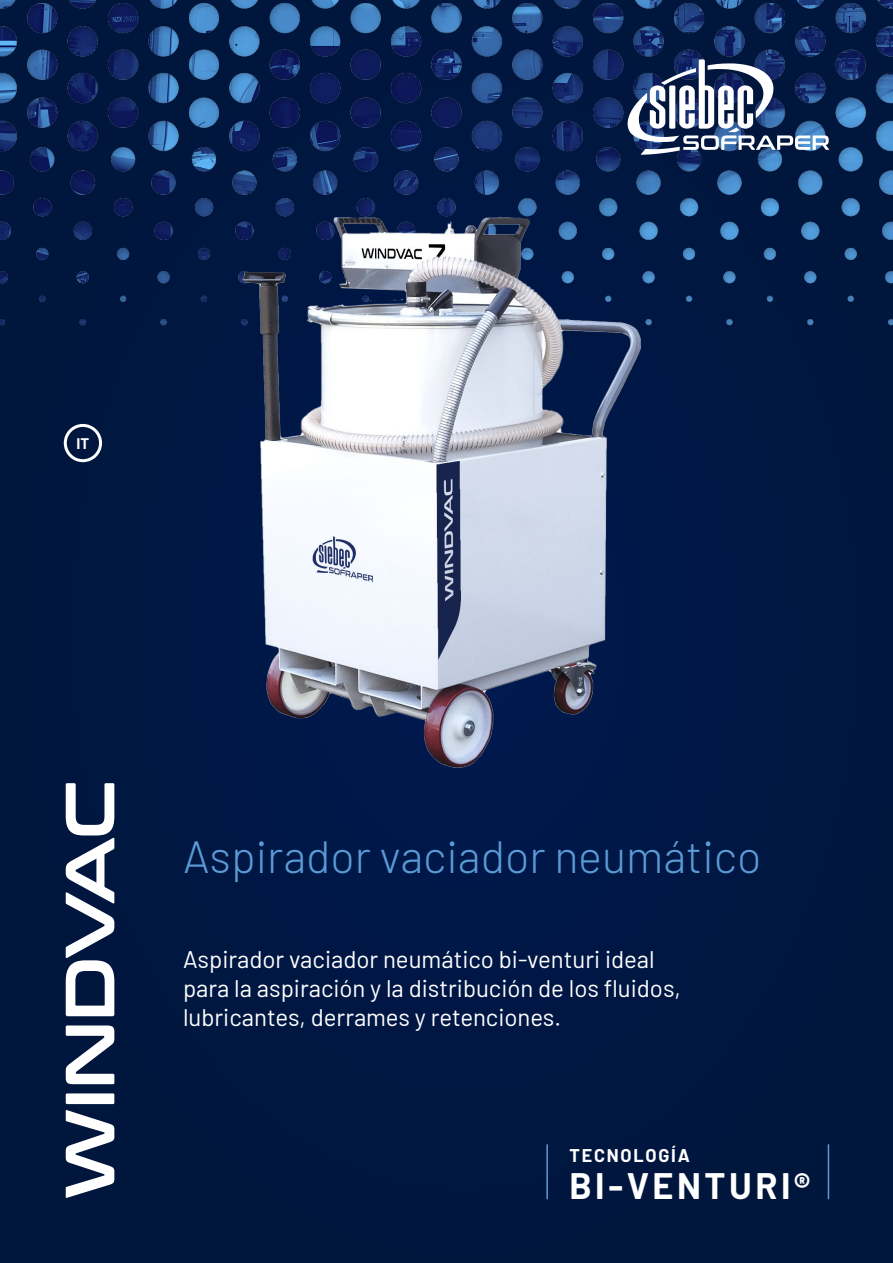
<style>
.page{position:relative;width:893px;height:1263px;background:#00163f}
.page>*{position:absolute;margin:0;border:0;box-sizing:border-box;transform-origin:0 0}
.t1{font:69.45px "Conthrax Sb";letter-spacing:-.02em;color:#fff}
.t2{font:300 45px "Barlow";color:#5b9bd5}
.t3{font:700 36px "Barlow";letter-spacing:.1em;color:#fff}
.t4{font:24px/28.8px "Barlow";color:#fff}
.t5{font:700 18px "Barlow";letter-spacing:.1em;color:#fff}
.t6{font:700 15px "Barlow";color:#fff}
</style>
<div class="page">
<img style="left:0;top:0;width:893px;height:923px">
<svg style="left:628px;top:59px;width:201px;height:96px"></svg>
<hr style="left:546px;top:1144px;width:2px;height:55px;background:#5b9bd5">
<hr style="left:828px;top:1144px;width:1px;height:55px;background:#5b9bd5">
<div style="left:64px;top:424px;width:38px;height:38px;border:3px solid #fff;border-radius:50%"></div>
<img style="left:129px;top:196px;width:611px;height:610px">
<p class="t6" style="left:77px;top:432px;width:14px">IT</p>
<h1 class="t1" style="left:37px;top:1199px;width:420px;rotate:-90deg">WINDVAC</h1>
<h2 class="t2" style="left:183px;top:824px;width:580px">Aspirador vaciador neumático</h2>
<p class="t4" style="left:183px;top:943px;width:499px">Aspirador vaciador neumático bi-venturi ideal para la aspiración y la distribución de los fluidos, lubricantes, derrames y retenciones.</p>
<p class="t5" style="left:569px;top:1142px;width:122px">TECNOLOGÍA</p>
<h3 class="t3" style="left:569px;top:1159px;width:242px">BI-VENTURI®</h3>
</div>
